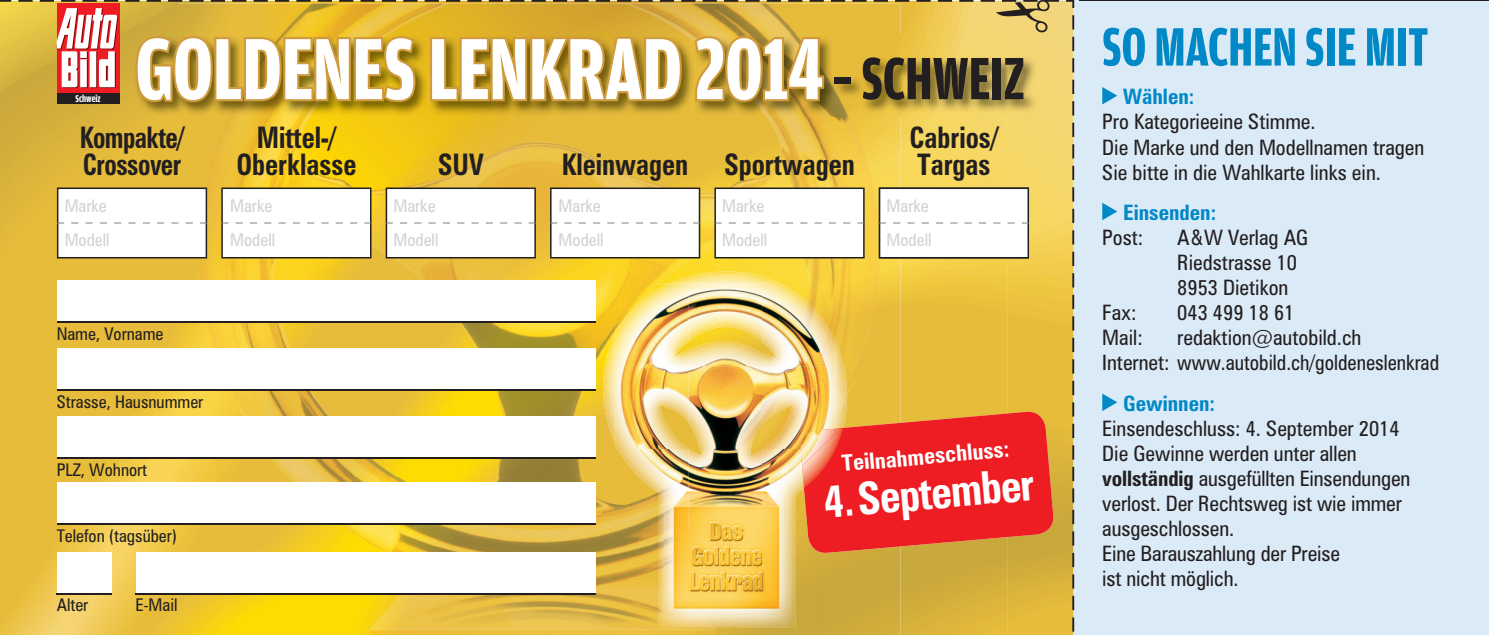
<style>
.page{position:relative;width:1489px;height:635px;background:#fff}
.page>*{position:absolute;margin:0;border:0;box-sizing:border-box;transform-origin:0 0}
.t1{font:700 92.25px "Amplitude Comp";color:#fff}
.t2{font:700 57.25px "Amplitude Comp";color:#0088c7}
.t3{font:700 45px "Univers Aubi Condensed 60";color:#fff;scale:.94 1}
.t4{font:700 29.75px/27.5px "Univers Aubi Condensed 60";color:#231f20;text-align:center;scale:.9 1}
.t5{font:700 29.75px/27.5px "Univers Aubi Condensed 60";letter-spacing:-.02em;color:#231f20;scale:.85 1}
.t6{font:700 22.5px "Univers Aubi Condensed 60";color:#fff}
.t7{font:21.25px/25px "Univers Aubi Condensed 50 Roman";color:#231f20}
.t8{font:700 21.25px "Univers Aubi Condensed 60";color:#0088c7}
.t9{font:17.5px "Univers Aubi Condensed 50 Roman";color:#231f20}
.t10{font:17.5px/33.5px "Univers Aubi Condensed 50 Roman";color:#d1d2d4}
.t11{font:700 10.5px "Amplitude Comp";color:#fff}
.s1{font-size:63.25px;color:#231f20}
.s2{font-family:"Univers Aubi Condensed 60";font-weight:700}
</style>
<div class="page">
<div style="left:1007px;top:0;width:481px;height:634px;background:#dbeaf7"></div>
<img style="left:0;top:1px;width:178px;height:633px">
<img style="left:417px;top:1px;width:590px;height:33px">
<img style="left:900px;top:116px;width:107px;height:518px">
<img style="left:1007px;top:1px;width:66px;height:633px">
<svg style="left:1072px;top:15px;width:2px;height:14px"></svg>
<svg style="left:1072px;top:37px;width:2px;height:14px"></svg>
<svg style="left:1072px;top:58px;width:2px;height:14px"></svg>
<svg style="left:1072px;top:80px;width:2px;height:14px"></svg>
<svg style="left:1072px;top:101px;width:2px;height:14px"></svg>
<svg style="left:1072px;top:123px;width:2px;height:14px"></svg>
<svg style="left:1072px;top:144px;width:2px;height:14px"></svg>
<svg style="left:1072px;top:166px;width:2px;height:14px"></svg>
<svg style="left:1072px;top:187px;width:2px;height:14px"></svg>
<svg style="left:1072px;top:208px;width:2px;height:15px"></svg>
<svg style="left:1072px;top:230px;width:2px;height:14px"></svg>
<svg style="left:1072px;top:251px;width:2px;height:15px"></svg>
<svg style="left:1072px;top:273px;width:2px;height:14px"></svg>
<svg style="left:1072px;top:294px;width:2px;height:15px"></svg>
<svg style="left:1072px;top:316px;width:2px;height:14px"></svg>
<svg style="left:1072px;top:337px;width:2px;height:15px"></svg>
<svg style="left:1072px;top:359px;width:2px;height:14px"></svg>
<svg style="left:1072px;top:380px;width:2px;height:15px"></svg>
<svg style="left:1072px;top:402px;width:2px;height:14px"></svg>
<svg style="left:1072px;top:423px;width:2px;height:15px"></svg>
<svg style="left:1072px;top:445px;width:2px;height:14px"></svg>
<svg style="left:1072px;top:466px;width:2px;height:15px"></svg>
<svg style="left:1072px;top:488px;width:2px;height:14px"></svg>
<svg style="left:1072px;top:509px;width:2px;height:15px"></svg>
<svg style="left:1072px;top:531px;width:2px;height:14px"></svg>
<svg style="left:1072px;top:552px;width:2px;height:14px"></svg>
<svg style="left:1072px;top:574px;width:2px;height:14px"></svg>
<svg style="left:1072px;top:595px;width:2px;height:14px"></svg>
<svg style="left:1072px;top:617px;width:2px;height:14px"></svg>
<svg style="left:959px;top:0;width:14px;height:2px"></svg>
<svg style="left:937px;top:0;width:15px;height:2px"></svg>
<svg style="left:916px;top:0;width:14px;height:2px"></svg>
<svg style="left:895px;top:0;width:14px;height:2px"></svg>
<svg style="left:873px;top:0;width:14px;height:2px"></svg>
<svg style="left:852px;top:0;width:14px;height:2px"></svg>
<svg style="left:104px;top:0;width:14px;height:2px"></svg>
<svg style="left:82px;top:0;width:15px;height:2px"></svg>
<svg style="left:61px;top:0;width:14px;height:2px"></svg>
<svg style="left:40px;top:0;width:14px;height:2px"></svg>
<svg style="left:18px;top:0;width:15px;height:2px"></svg>
<svg style="left:0;top:0;width:11px;height:2px"></svg>
<svg style="left:1066px;top:0;width:8px;height:8px"></svg>
<img style="left:178px;top:4px;width:642px;height:236px">
<img style="left:820px;top:4px;width:80px;height:630px">
<img style="left:178px;top:240px;width:481px;height:394px">
<img style="left:659px;top:240px;width:161px;height:31px">
<img style="left:740px;top:627px;width:80px;height:7px">
<img style="left:659px;top:627px;width:81px;height:7px">
<img style="left:417px;top:34px;width:620px;height:82px">
<svg style="left:125px;top:0;width:292px;height:149px;background:#cba42b"></svg>
<svg style="left:424px;top:0;width:421px;height:149px;background:#c79f30"></svg>
<div style="left:57px;top:280px;width:538px;height:42px;background:#fff"></div>
<hr style="left:57px;top:321px;width:538px;height:1px;background:#231f20">
<div style="left:57px;top:348px;width:538px;height:42px;background:#fff"></div>
<hr style="left:57px;top:389px;width:538px;height:1px;background:#231f20">
<div style="left:57px;top:416px;width:538px;height:42px;background:#fff"></div>
<hr style="left:57px;top:457px;width:538px;height:1px;background:#231f20">
<div style="left:57px;top:482px;width:538px;height:42px;background:#fff"></div>
<hr style="left:57px;top:523px;width:538px;height:1px;background:#231f20">
<div style="left:57px;top:551px;width:55px;height:43px;background:#fff"></div>
<hr style="left:57px;top:592px;width:55px;height:2px;background:#231f20">
<div style="left:136px;top:551px;width:459px;height:43px;background:#fff"></div>
<hr style="left:136px;top:592px;width:459px;height:2px;background:#231f20">
<div style="left:57px;top:92px;width:62px;height:11px;background:#231f20"></div>
<div style="left:57px;top:4px;width:62px;height:88px;background:#ee1d23"></div>
<svg style="left:57px;top:8px;width:61px;height:80px"></svg>
<svg style="left:57px;top:187px;width:150px;height:71px"></svg>
<svg style="left:221px;top:187px;width:150px;height:71px"></svg>
<svg style="left:385px;top:187px;width:151px;height:71px"></svg>
<svg style="left:550px;top:187px;width:150px;height:71px"></svg>
<svg style="left:714px;top:187px;width:150px;height:71px"></svg>
<svg style="left:847px;top:410px;width:207px;height:144px;background:#ea3527"></svg>
<hr style="left:1079px;top:0;width:409px;height:1px;background:#231f20">
<svg style="left:878px;top:187px;width:150px;height:71px"></svg>
<svg style="left:1102px;top:87px;width:15px;height:17px"></svg>
<svg style="left:1102px;top:202px;width:15px;height:18px"></svg>
<svg style="left:1102px;top:393px;width:15px;height:18px"></svg>
<img style="left:603px;top:271px;width:244px;height:356px">
<img style="left:802px;top:427px;width:41px;height:61px">
<img style="left:615px;top:283px;width:220px;height:166px">
<img style="left:618px;top:448px;width:184px;height:83px">
<img style="left:664px;top:531px;width:123px;height:83px">
<img style="left:799px;top:428px;width:36px;height:37px">
<div style="left:980px;top:0;width:78px;height:32px;background:#f4d678"></div>
<h1 class="t1" style="left:136px;top:20px;width:890px">GOLDENES LENKRAD 2014 <span class="s1">– SCHWEIZ</span></h1>
<p class="t11" style="left:75px;top:92px;width:27px">Schweiz</p>
<h3 class="t5" style="left:80px;top:123px;width:124px">Kompakte/<br>Crossover</h3>
<h3 class="t4" style="left:236px;top:123px;width:135px">Mittel-/<br>Oberklasse</h3>
<h3 class="t4" style="left:909px;top:123px;width:100px;text-align:left">Cabrios/<br>Targas</h3>
<h3 class="t4" style="left:438px;top:150px;width:53px">SUV</h3>
<h3 class="t4" style="left:562px;top:150px;width:327px">Kleinwagen Sportwagen</h3>
<p class="t10" style="left:65px;top:189px;width:46px">Marke<br>Modell</p>
<p class="t10" style="left:230px;top:189px;width:46px">Marke<br>Modell</p>
<p class="t10" style="left:393px;top:189px;width:46px">Marke<br>Modell</p>
<p class="t10" style="left:558px;top:189px;width:46px">Marke<br>Modell</p>
<p class="t10" style="left:722px;top:189px;width:46px">Marke<br>Modell</p>
<p class="t10" style="left:886px;top:189px;width:46px">Marke<br>Modell</p>
<p class="t9" style="left:57px;top:322px;width:108px">Name, Vorname</p>
<p class="t9" style="left:57px;top:390px;width:148px">Strasse, Hausnummer</p>
<p class="t9" style="left:57px;top:458px;width:92px">PLZ, Wohnort</p>
<p class="t9" style="left:57px;top:524px;width:122px">Telefon (tagsüber)</p>
<p class="t9" style="left:57px;top:594px;width:33px">Alter</p>
<p class="t9" style="left:136px;top:594px;width:43px">E-Mail</p>
<p class="t6" style="left:840px;top:449px;width:170px;rotate:-5deg">Teilnahmeschluss:</p>
<h3 class="t3" style="left:821px;top:474px;width:227px;rotate:-5deg">4.September</h3>
<h2 class="t2" style="left:1102px;top:16px;width:327px">SO MACHEN SIE MIT</h2>
<p class="t8" style="left:1123px;top:84px;width:73px">Wählen:</p>
<p class="t7" style="left:1102px;top:109px;width:323px">Pro Kategorieeine Stimme.<br>Die Marke und den Modellnamen tragen<br>Sie bitte in die Wahlkarte links ein.</p>
<p class="t8" style="left:1123px;top:200px;width:95px">Einsenden:</p>
<p class="t7" style="left:1102px;top:225px;width:43px">Post:</p>
<p class="t7" style="left:1177px;top:225px;width:132px">A&amp;W Verlag AG<br>Riedstrasse 10<br>8953 Dietikon</p>
<p class="t7" style="left:1102px;top:300px;width:36px">Fax:</p>
<p class="t7" style="left:1177px;top:300px;width:119px">043 499 18 61</p>
<p class="t7" style="left:1102px;top:325px;width:42px">Mail:</p>
<p class="t7" style="left:1102px;top:325px;width:338px;text-align:center">redaktion@autobild.ch<br>Internet: www.autobild.ch/goldeneslenkrad</p>
<p class="t8" style="left:1123px;top:390px;width:93px">Gewinnen:</p>
<p class="t7" style="left:1102px;top:415px;width:309px">Einsendeschluss: 4. September 2014<br>Die Gewinne werden unter allen <span class="s2">vollständig</span> ausgefüllten Einsendungen verlost. Der Rechtsweg ist wie immer ausgeschlossen.<br>Eine Barauszahlung der Preise<br>ist nicht möglich.</p>
</div>
